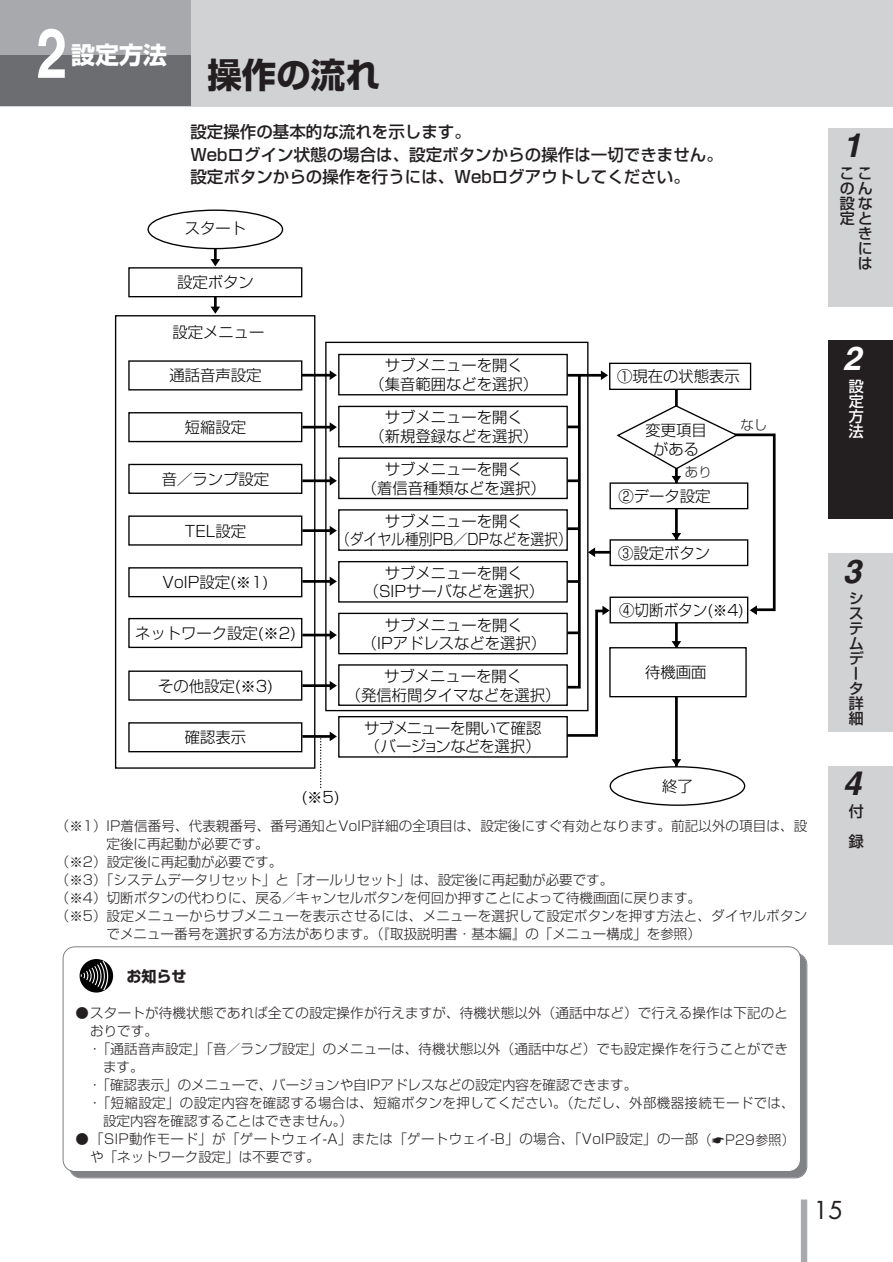
<style>
.page{position:relative;width:893px;height:1262px;background:#fff}
.page>*{position:absolute;margin:0;border:0;box-sizing:border-box;transform-origin:0 0}
.t1{font:700 69px "Helvetica";color:#fff;scale:.8 1}
.t2{font:700 34.5px "Shin Go";color:#231f20}
.t3{font:italic 700 33px "Helvetica";color:#231f20}
.t4{font:italic 700 33px "Helvetica";color:#fff}
.t5{font:700 24px "Shin Go";color:#fff}
.t6{font:24px "Futura";color:#231f20}
.t7{font:500 16.5px/22.5px "Shin Go";color:#231f20}
.t8{font:300 15.3px/18.8px "Shin Go";color:#000;text-align:center}
.t9{font:300 15.3px/18.8px "Shin Go";letter-spacing:-.03em;color:#000}
.t10{font:500 15px/15px "Shin Go";letter-spacing:.2em;color:#231f20;text-align:right}
.t11{font:500 15px/15px "Shin Go";color:#fff;text-align:justify}
.t12{font:700 15px "Shin Go";color:#231f20}
.t13{font:300 13.5px/18px "Shin Go";letter-spacing:.01em;color:#231f20}
.t14{font:300 13.35px "Shin Go";color:#231f20}
</style>
<div class="page">
<div style="left:800px;top:1199px;width:7px;height:62px;background:#a8a9ad"></div>
<div style="left:0;top:0;width:892px;height:106px;background:#d1d2d4"></div>
<div style="left:0;top:0;width:190px;height:55px;background:#a8a9ad"></div>
<div style="left:0;top:55px;width:190px;height:51px;background:#6c6d70"></div>
<div style="left:828px;top:128px;width:64px;height:178px;background:#d1d2d4"></div>
<div style="left:828px;top:340px;width:64px;height:179px;background:#231f20"></div>
<div style="left:828px;top:553px;width:64px;height:178px;background:#d1d2d4"></div>
<div style="left:828px;top:766px;width:64px;height:178px;background:#d1d2d4"></div>
<svg style="left:321px;top:375px;width:455px;height:399px"></svg>
<svg style="left:671px;top:476px;width:10px;height:6px"></svg>
<svg style="left:671px;top:533px;width:10px;height:6px"></svg>
<svg style="left:671px;top:641px;width:10px;height:6px"></svg>
<svg style="left:671px;top:759px;width:10px;height:7px"></svg>
<svg style="left:210px;top:297px;width:10px;height:17px"></svg>
<svg style="left:210px;top:249px;width:10px;height:17px"></svg>
<div style="left:147px;top:209px;width:136px;height:40px;border:1px solid #000;border-radius:50%"></div>
<svg style="left:114px;top:315px;width:475px;height:454px"></svg>
<div style="left:609px;top:482px;width:139px;height:27px;background:#fff;border:1px solid #000"></div>
<div style="left:609px;top:539px;width:139px;height:27px;background:#fff;border:1px solid #000"></div>
<div style="left:609px;top:596px;width:139px;height:27px;background:#fff;border:1px solid #000"></div>
<div style="left:609px;top:363px;width:142px;height:27px;background:#fff;border:1px solid #000"></div>
<div style="left:128px;top:267px;width:174px;height:30px;background:#fff;border:1px solid #000"></div>
<div style="left:338px;top:406px;width:230px;height:41px;background:#fff;border:1px solid #000"></div>
<hr style="left:302px;top:374px;width:30px;height:2px;background:#000">
<svg style="left:330px;top:370px;width:7px;height:10px"></svg>
<div style="left:338px;top:354px;width:230px;height:41px;background:#fff;border:1px solid #000"></div>
<div style="left:338px;top:457px;width:230px;height:42px;background:#fff;border:1px solid #000"></div>
<div style="left:338px;top:509px;width:230px;height:42px;background:#fff;border:1px solid #000"></div>
<div style="left:338px;top:561px;width:230px;height:41px;background:#fff;border:1px solid #000"></div>
<div style="left:338px;top:612px;width:230px;height:42px;background:#fff;border:1px solid #000"></div>
<hr style="left:302px;top:684px;width:30px;height:3px;background:#000">
<svg style="left:330px;top:681px;width:7px;height:9px"></svg>
<hr style="left:302px;top:735px;width:30px;height:2px;background:#000">
<svg style="left:330px;top:731px;width:7px;height:10px"></svg>
<div style="left:128px;top:670px;width:174px;height:30px;border:1px solid #000"></div>
<div style="left:128px;top:722px;width:174px;height:30px;border:1px solid #000"></div>
<div style="left:338px;top:664px;width:230px;height:42px;background:#fff;border:1px solid #000"></div>
<div style="left:338px;top:716px;width:230px;height:41px;background:#fff;border:1px solid #000"></div>
<div style="left:609px;top:766px;width:136px;height:40px;background:#fff;border:1px solid #000;border-radius:50%"></div>
<div style="left:609px;top:647px;width:137px;height:50px;background:#fff;border:1px solid #000"></div>
<svg style="left:615px;top:404px;width:123px;height:66px"></svg>
<svg style="left:749px;top:605px;width:8px;height:10px"></svg>
<svg style="left:564px;top:370px;width:45px;height:368px"></svg>
<svg style="left:320px;top:739px;width:1px;height:49px"></svg>
<div style="left:70px;top:953px;width:736px;height:224px;background:#808285;border-radius:11px"></div>
<div style="left:63px;top:947px;width:737px;height:224px;background:#fff;border-radius:11px"></div>
<div style="left:63px;top:946px;width:737px;height:225px;border:1px solid #808285;border-radius:12px"></div>
<div style="left:80px;top:959px;width:33px;height:33px;background:#000;border-radius:50%"></div>
<svg style="left:80px;top:961px;width:28px;height:29px"></svg>
<h1 class="t1" style="left:36px;top:25px;width:40px">2</h1>
<h3 class="t5" style="left:71px;top:46px;width:97px">設定方法</h3>
<h2 class="t2" style="left:207px;top:62px;width:174px">操作の流れ</h2>
<p class="t7" style="left:190px;top:123px;width:534px">設定操作の基本的な流れを示します。<br>Webログイン状態の場合は、設定ボタンからの操作は一切できません。設定ボタンからの操作を行うには、Webログアウトしてください。</p>
<p class="t8" style="left:185px;top:221px;width:63px">スタート</p>
<p class="t8" style="left:177px;top:274px;width:78px">設定ボタン</p>
<p class="t8" style="left:172px;top:325px;width:93px">設定メニュー</p>
<p class="t8" style="left:170px;top:368px;width:93px">通話音声設定</p>
<p class="t8" style="left:185px;top:420px;width:63px">短縮設定</p>
<p class="t8" style="left:162px;top:472px;width:109px">音／ランプ設定</p>
<p class="t8" style="left:185px;top:523px;width:63px">TEL設定</p>
<p class="t8" style="left:163px;top:575px;width:107px">VoIP設定(※1)</p>
<p class="t8" style="left:135px;top:626px;width:162px">ネットワーク設定(※2)</p>
<p class="t8" style="left:158px;top:678px;width:116px">その他設定(※3)</p>
<p class="t8" style="left:185px;top:730px;width:63px">確認表示</p>
<p class="t8" style="left:369px;top:358px;width:170px">サブメニューを開く<br>（集音範囲などを選択）</p>
<p class="t8" style="left:369px;top:410px;width:170px">サブメニューを開く<br>（新規登録などを選択）</p>
<p class="t8" style="left:362px;top:462px;width:185px">サブメニューを開く<br>（着信音種類などを選択）</p>
<p class="t8" style="left:336px;top:514px;width:237px">サブメニューを開く<br>（ダイヤル種別PB／DPなどを選択）</p>
<p class="t8" style="left:363px;top:565px;width:182px">サブメニューを開く（SIPサーバなどを選択）</p>
<p class="t8" style="left:362px;top:617px;width:186px">サブメニューを開く<br>（IPアドレスなどを選択）</p>
<p class="t8" style="left:346px;top:668px;width:216px">サブメニューを開く<br>（発信桁間タイマなどを選択）</p>
<p class="t9" style="left:364px;top:720px;width:179px">サブメニューを開いて確認（バージョンなどを選択）</p>
<p class="t8" style="left:301px;top:789px;width:40px">(※5)</p>
<p class="t8" style="left:617px;top:369px;width:124px">①現在の状態表示</p>
<p class="t8" style="left:645px;top:423px;width:63px">変更項目がある</p>
<p class="t14" style="left:685px;top:466px;width:28px">あり</p>
<p class="t8" style="left:618px;top:489px;width:93px">②データ設定</p>
<p class="t8" style="left:618px;top:546px;width:93px">③設定ボタン</p>
<p class="t14" style="left:740px;top:420px;width:28px">なし</p>
<p class="t8" style="left:619px;top:603px;width:126px">④切断ボタン(※4)</p>
<p class="t8" style="left:645px;top:664px;width:63px">待機画面</p>
<p class="t8" style="left:662px;top:778px;width:32px">終了</p>
<p class="t13" style="left:56px;top:818px;width:752px">（※1）IP着信番号、代表親番号、番号通知とVoIP詳細の全項目は、設定後にすぐ有効となります。前記以外の項目は、設</p>
<p class="t13" style="left:107px;top:836px;width:163px">定後に再起動が必要です。</p>
<p class="t13" style="left:56px;top:854px;width:228px">（※2）設定後に再起動が必要です。</p>
<p class="t13" style="left:56px;top:872px;width:558px">（※3）「システムデータリセット」と「オールリセット」は、設定後に再起動が必要です。</p>
<p class="t13" style="left:56px;top:890px;width:646px">（※4）切断ボタンの代わりに、戻る／キャンセルボタンを何回か押すことによって待機画面に戻ります。</p>
<p class="t13" style="left:56px;top:908px;width:752px">（※5）設定メニューからサブメニューを表示させるには、メニューを選択して設定ボタンを押す方法と、ダイヤルボタン</p>
<p class="t13" style="left:107px;top:926px;width:595px">でメニュー番号を選択する方法があります。（『取扱説明書・基本編』の「メニュー構成」を参照）</p>
<p class="t12" style="left:126px;top:970px;width:61px">お知らせ</p>
<p class="t13" style="left:75px;top:1005px;width:714px">●スタートが待機状態であれば全ての設定操作が行えますが、待機状態以外（通話中など）で行える操作は下記のと</p>
<p class="t13" style="left:90px;top:1023px;width:69px">おりです。</p>
<p class="t13" style="left:88px;top:1041px;width:701px">・「通話音声設定」「音／ランプ設定」のメニューは、待機状態以外（通話中など）でも設定操作を行うことができ</p>
<p class="t13" style="left:103px;top:1059px;width:42px">ます。</p>
<p class="t13" style="left:88px;top:1077px;width:550px">・「確認表示」のメニューで、バージョンや自IPアドレスなどの設定内容を確認できます。</p>
<p class="t13" style="left:88px;top:1095px;width:708px">・「短縮設定」の設定内容を確認する場合は、短縮ボタンを押してください。（ただし、外部機器接続モードでは、</p>
<p class="t13" style="left:103px;top:1113px;width:251px">設定内容を確認することはできません。）</p>
<p class="t13" style="left:90px;top:1131px;width:705px;text-indent:-15px">●「SIP動作モード」が「ゲートウェイ-A」または「ゲートウェイ-B」の場合、「VoIP設定」の一部（☛P29参照）や「ネットワーク設定」は不要です。</p>
<h3 class="t3" style="left:842px;top:134px;width:20px">1</h3>
<p class="t10" style="left:839px;top:167px;width:34px">ここのん設な定ときには</p>
<h3 class="t4" style="left:842px;top:346px;width:20px">2</h3>
<p class="t11" style="left:848px;top:380px;width:16px">設定方法</p>
<h3 class="t3" style="left:842px;top:559px;width:20px">3</h3>
<p class="t10" style="left:848px;top:593px;width:16px;text-align:justify">システムデータ詳細</p>
<h3 class="t3" style="left:842px;top:771px;width:20px">4</h3>
<p class="t10" style="left:848px;top:798px;width:16px;line-height:30px;text-align:left">付録</p>
<h3 class="t6" style="left:813px;top:1199px;width:31px">15</h3>
</div>
